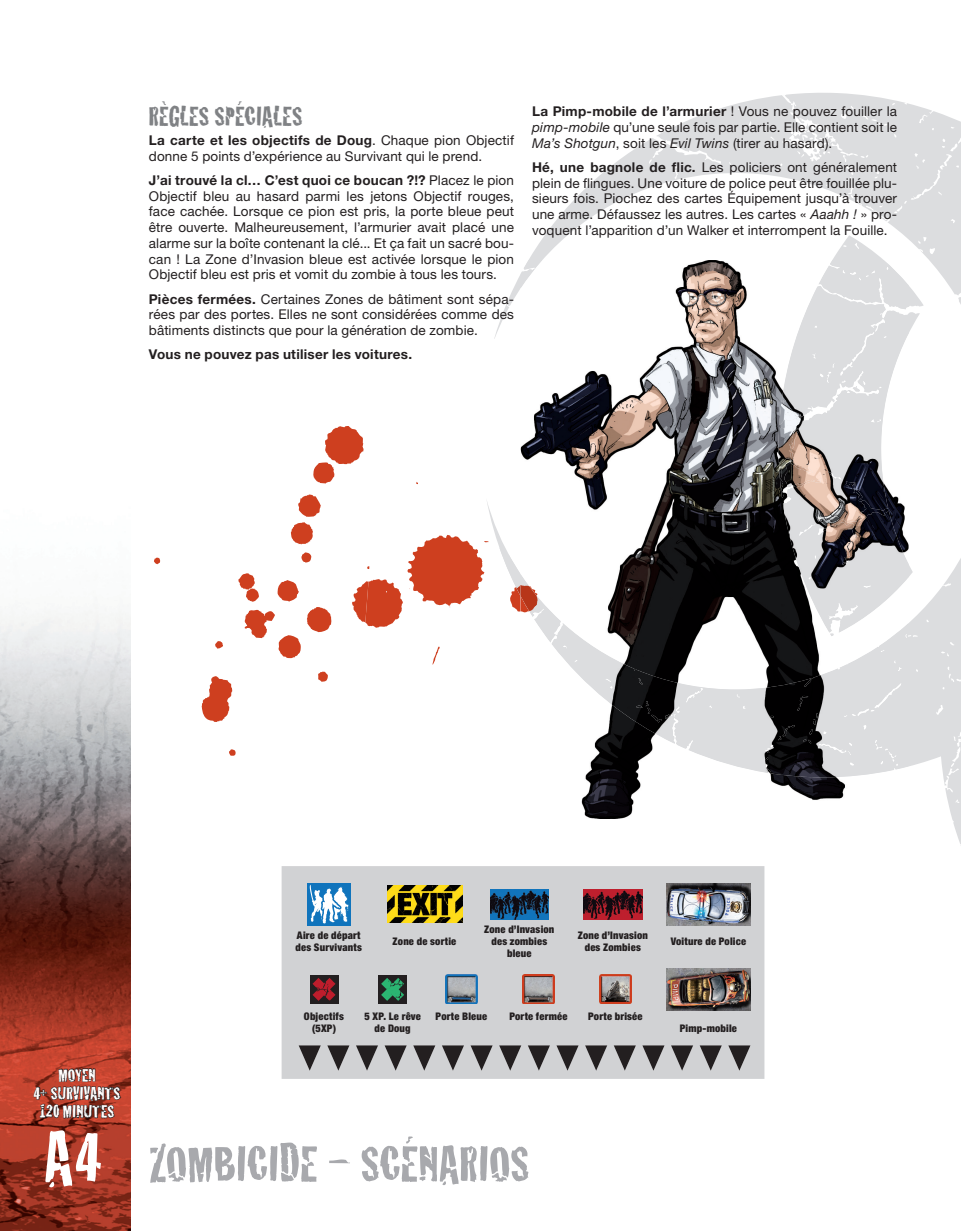
<style>
.page{position:relative;width:961px;height:1231px;background:#fff}
.page>*{position:absolute;margin:0;border:0;box-sizing:border-box;transform-origin:0 0}
.t1{font:75px "Cracked";color:#fff}
.t2{font:52.5px "Cracked";letter-spacing:-.01em;color:#a8a9ad}
.t3{font:28.5px "Cracked";letter-spacing:-.01em;color:#808285}
.t4{font:18.45px/18.3px "Cracked";letter-spacing:-.005em;color:#fff;text-align:center}
.t5{font:13.5px/15.8px "Helvetica Neue LT Std";letter-spacing:.01em;color:#231f20;text-align:justify}
.t6{font:700 13.5px "Helvetica Neue LT Std";letter-spacing:.02em;color:#231f20}
.t7{font:900 condensed 10.5px/12px "Helvetica Neue LT Std";letter-spacing:.02em;color:#231f20;text-align:center}
.s1{font-weight:700}
.s2{font-style:italic}
</style>
<div class="page">
<svg style="left:812px;top:422px;width:71px;height:46px;background:#c5c4c5"></svg>
<svg style="left:507px;top:93px;width:454px;height:329px"></svg>
<svg style="left:801px;top:141px;width:16px;height:11px"></svg>
<svg style="left:494px;top:303px;width:15px;height:36px"></svg>
<svg style="left:764px;top:468px;width:197px;height:465px"></svg>
<img style="left:520px;top:260px;width:292px;height:559px">
<img style="left:811px;top:260px;width:97px;height:58px">
<img style="left:779px;top:286px;width:101px;height:139px">
<svg style="left:852px;top:385px;width:8px;height:7px"></svg>
<img style="left:779px;top:466px;width:5px;height:32px">
<img style="left:818px;top:260px;width:90px;height:49px">
<img style="left:520px;top:260px;width:22px;height:28px">
<img style="left:530px;top:608px;width:378px;height:169px">
<img style="left:0;top:611px;width:131px;height:620px">
<svg style="left:33px;top:1068px;width:88px;height:50px;background:#853326"></svg>
<div style="left:281px;top:866px;width:483px;height:212px;background:#d1d2d4"></div>
<img style="left:666px;top:968px;width:84px;height:42px">
<div style="left:309px;top:975px;width:29px;height:28px;background:#231f20"></div>
<svg style="left:312px;top:978px;width:23px;height:23px"></svg>
<div style="left:378px;top:975px;width:29px;height:28px;background:#231f20"></div>
<svg style="left:381px;top:978px;width:23px;height:22px"></svg>
<img style="left:522px;top:974px;width:32px;height:30px">
<img style="left:445px;top:975px;width:32px;height:28px">
<div style="left:307px;top:883px;width:43px;height:42px;background:#1074bc"></div>
<svg style="left:309px;top:884px;width:40px;height:40px"></svg>
<img style="left:387px;top:885px;width:75px;height:38px">
<img style="left:583px;top:889px;width:59px;height:30px">
<img style="left:490px;top:889px;width:58px;height:30px">
<img style="left:599px;top:975px;width:32px;height:28px">
<img style="left:666px;top:883px;width:84px;height:42px">
<svg style="left:298px;top:1045px;width:23px;height:25px"></svg>
<svg style="left:327px;top:1045px;width:22px;height:25px"></svg>
<svg style="left:356px;top:1045px;width:22px;height:25px"></svg>
<svg style="left:384px;top:1045px;width:23px;height:25px"></svg>
<svg style="left:413px;top:1045px;width:22px;height:25px"></svg>
<svg style="left:442px;top:1045px;width:22px;height:25px"></svg>
<svg style="left:470px;top:1045px;width:22px;height:25px"></svg>
<svg style="left:499px;top:1045px;width:22px;height:25px"></svg>
<svg style="left:556px;top:1045px;width:22px;height:25px"></svg>
<svg style="left:528px;top:1045px;width:22px;height:25px"></svg>
<svg style="left:585px;top:1045px;width:22px;height:25px"></svg>
<svg style="left:613px;top:1045px;width:23px;height:25px"></svg>
<svg style="left:642px;top:1045px;width:22px;height:25px"></svg>
<svg style="left:671px;top:1045px;width:22px;height:25px"></svg>
<svg style="left:699px;top:1045px;width:22px;height:25px"></svg>
<svg style="left:728px;top:1045px;width:22px;height:25px"></svg>
<svg style="left:583px;top:178px;width:6px;height:10px"></svg>
<svg style="left:306px;top:480px;width:244px;height:249px"></svg>
<h3 class="t3" style="left:149px;top:93px;width:155px">RÈGLES SPÉCIALES</h3>
<p class="t5" style="left:149px;top:132px;width:366px"><span class="s1">La carte et les objectifs de Doug</span>. Chaque pion Objectif donne 5 points d’expérience au Survivant qui le prend.</p>
<p class="t5" style="left:149px;top:172px;width:367px"><span class="s1">J’ai trouvé la cl… C’est quoi ce boucan ?!?</span> Placez le pion Objectif bleu au hasard parmi les jetons Objectif rouges, face cachée. Lorsque ce pion est pris, la porte bleue peut être ouverte. Malheureusement, l’armurier avait placé une alarme sur la boîte contenant la clé... Et ça fait un sacré bou&shy;can ! La Zone d’Invasion bleue est activée lorsque le pion Objectif bleu est pris et vomit du zombie à tous les tours.</p>
<p class="t5" style="left:149px;top:291px;width:366px"><span class="s1">Pièces fermées.</span> Certaines Zones de bâtiment sont sépa&shy;rées par des portes. Elles ne sont considérées comme des bâtiments distincts que pour la génération de zombie.</p>
<p class="t6" style="left:149px;top:346px;width:265px">Vous ne pouvez pas utiliser les voitures.</p>
<p class="t5" style="left:532px;top:103px;width:366px"><span class="s1">La Pimp-mobile de l’armurier</span> ! Vous ne pouvez fouiller la <span class="s2">pimp-mobile</span> qu’une seule fois par partie. Elle contient soit le <span class="s2">Ma’s Shotgun</span>, soit les <span class="s2">Evil Twins</span> (tirer au hasard).</p>
<p class="t5" style="left:532px;top:159px;width:366px"><span class="s1">Hé, une bagnole de flic.</span> Les policiers ont généralement plein de ingues. Une voiture de police peut être fouillée plu&shy;sieurs fois. Piochez des cartes Équipement jusqu’à trouver une arme. Défaussez les autres. Les cartes « <span class="s2">Aaahh !</span> » pro&shy;voquent l’apparition d’un Walker et interrompent la Fouille.</p>
<h3 class="t4" style="left:34px;top:1064px;width:88px">MOYEN<br>4+ SURVIVANTS<br>120 MINUTES</h3>
<h1 class="t1" style="left:43px;top:1096px;width:60px">A4</h1>
<p class="t7" style="left:295px;top:929px;width:68px;text-align:left">Aire de départ des Survivants</p>
<p class="t7" style="left:392px;top:935px;width:65px">Zone de sortie</p>
<p class="t7" style="left:484px;top:923px;width:72px">Zone d’Invasion des zombies bleue</p>
<p class="t7" style="left:577px;top:929px;width:72px">Zone d’Invasion des Zombies</p>
<p class="t7" style="left:304px;top:1009px;width:42px">Objectifs (5XP)</p>
<p class="t7" style="left:364px;top:1009px;width:58px">5 XP. Le rêve de Doug</p>
<p class="t7" style="left:435px;top:1009px;width:53px">Porte Bleue</p>
<p class="t7" style="left:509px;top:1009px;width:60px">Porte fermée</p>
<p class="t7" style="left:588px;top:1009px;width:56px">Porte brisée</p>
<p class="t7" style="left:670px;top:935px;width:77px">Voiture de Police</p>
<p class="t7" style="left:679px;top:1021px;width:59px">Pimp-mobile</p>
<h2 class="t2" style="left:149px;top:1121px;width:382px">ZOMBICIDE – SCÉNARIOS</h2>
</div>
